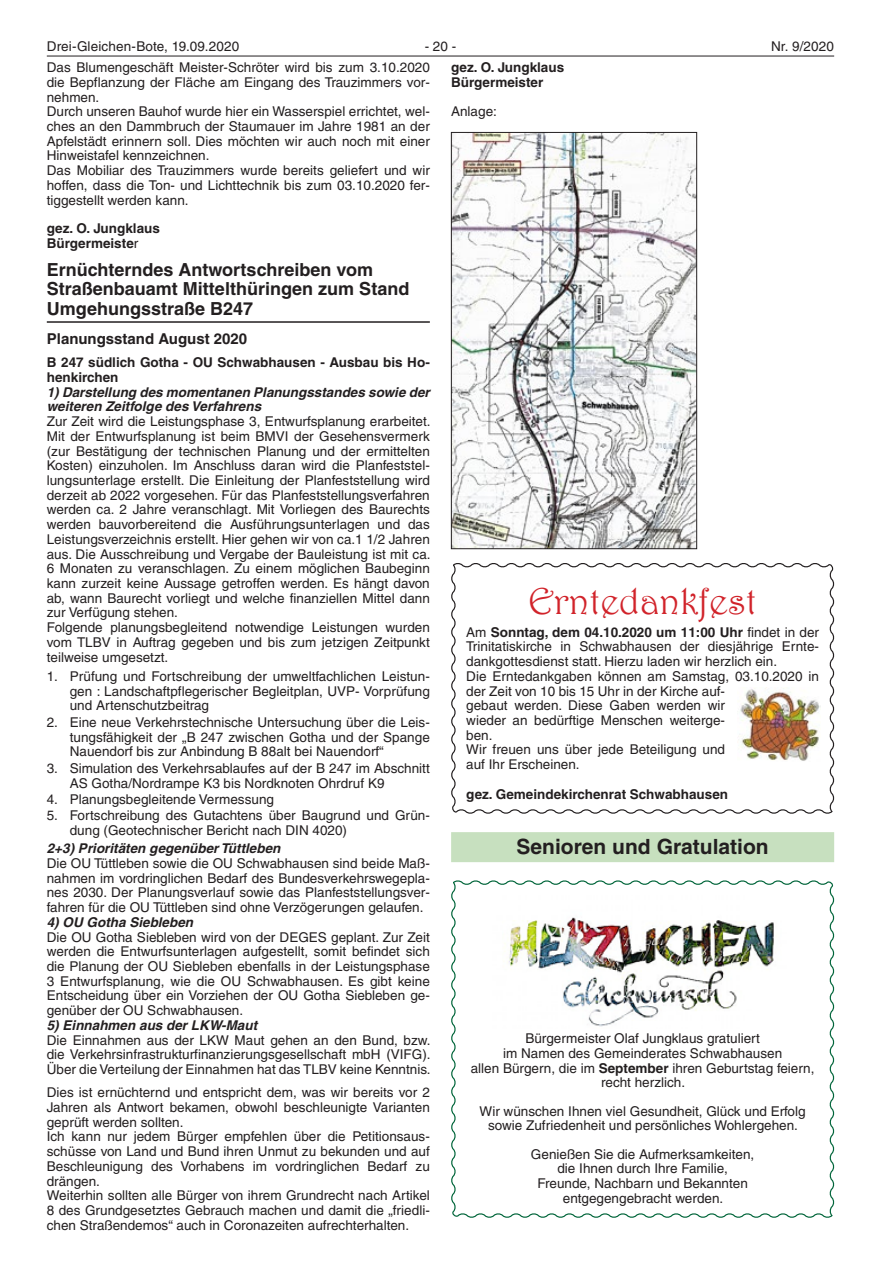
<style>
.page{position:relative;width:881px;height:1263px;background:#fff}
.page>*{position:absolute;margin:0;border:0;box-sizing:border-box;transform-origin:0 0}
.Normalfett{font:37.5px "Harrington";color:#d1232a}
.Rasterbalken{font:700 21px "Helvetica LT";color:#231f20}
.Überschrift_ohne_abs{font:700 18px/19.6px "Helvetica LT";color:#231f20}
.Zwischenüberschrift{font:700 15px "Helvetica LT";color:#231f20}
.t1{font:13.5px/14.7px "Helvetica LT";color:#231f20;text-align:justify}
.t2{font:italic 700 13.5px/14.7px "Helvetica LT";color:#231f20}
.t3{font:700 13.5px/14.7px "Helvetica LT";color:#231f20}
.s1{font-weight:400}
.s2{font-weight:700}
</style>
<div class="page">
<hr style="left:47px;top:56px;width:786px;height:1px;background:#231f20">
<div style="left:451px;top:832px;width:382px;height:30px;background:#c7e0bf"></div>
<img style="left:453px;top:134px;width:241px;height:413px">
<div style="left:451px;top:132px;width:245px;height:417px;border:1px solid #231f20"></div>
<svg style="left:451px;top:563px;width:384px;height:251px"></svg>
<img style="left:737px;top:687px;width:82px;height:74px">
<svg style="left:451px;top:880px;width:384px;height:338px"></svg>
<hr style="left:47px;top:321px;width:382px;height:2px;background:#231f20">
<p class="t1" style="left:47px;top:39px;width:194px">Drei-Gleichen-Bote, 19.09.2020</p>
<p class="t1" style="left:424px;top:39px;width:33px">- 20 -</p>
<p class="t1" style="left:770px;top:39px;width:64px">Nr. 9/2020</p>
<p class="t3" style="left:451px;top:60px;width:115px">gez. O. Jungklaus</p>
<p class="t3" style="left:451px;top:75px;width:94px">Bürgermeister</p>
<p class="t1" style="left:451px;top:104px;width:47px">Anlage:</p>
<p class="t1" style="left:47px;top:60px;width:384px">Das Blumengeschäft Meister-Schröter wird bis zum 3.10.2020 die Bepflanzung der Fläche am Eingang des Trauzimmers vor&shy;nehmen.</p>
<p class="t1" style="left:47px;top:104px;width:384px">Durch unseren Bauhof wurde hier ein Wasserspiel errichtet, wel&shy;ches an den Dammbruch der Staumauer im Jahre 1981 an der Apfelstädt erinnern soll. Dies möchten wir auch noch mit einer Hinweistafel kennzeichnen.</p>
<p class="t1" style="left:47px;top:163px;width:384px">Das Mobiliar des Trauzimmers wurde bereits geliefert und wir hoffen, dass die Ton- und Lichttechnik bis zum 03.10.2020 fer&shy;tiggestellt werden kann.</p>
<p class="t3" style="left:47px;top:220px;width:115px">gez. O. Jungklaus</p>
<p class="t3" style="left:47px;top:235px;width:93px">Bürgermeiste<span class="s1">r</span></p>
<p class="Überschrift_ohne_abs" style="left:47px;top:259px;width:364px">Ernüchterndes Antwortschreiben vom<br>Straßenbauamt Mittelthüringen zum Stand<br>Umgehungsstraße B247</p>
<p class="Zwischenüberschrift" style="left:47px;top:330px;width:202px">Planungsstand August 2020</p>
<p class="t3" style="left:47px;top:355px;width:384px">B 247 südlich Gotha - OU Schwabhausen - Ausbau bis Ho&shy;henkirchen</p>
<p class="t2" style="left:47px;top:384px;width:384px">1) Darstellung des momentanen Planungsstandes sowie der weiteren Zeitfolge des Verfahrens</p>
<p class="t1" style="left:47px;top:414px;width:385px">Zur Zeit wird die Leistungsphase 3, Entwurfsplanung erarbeitet.<br>Mit der Entwurfsplanung ist beim BMVI der Gesehensvermerk (zur Bestätigung der technischen Planung und der ermittelten Kosten) einzuholen. Im Anschluss daran wird die Planfeststel&shy;lungsunterlage erstellt. Die Einleitung der Planfeststellung wird derzeit ab 2022 vorgesehen. Für das Planfeststellungsverfahren werden ca. 2 Jahre veranschlagt. Mit Vorliegen des Baurechts werden bauvorbereitend die Ausführungsunterlagen und das Leistungsverzeichnis erstellt. Hier gehen wir von ca.1 1/2 Jahren aus. Die Ausschreibung und Vergabe der Bauleistung ist mit ca.<br>6 Monaten zu veranschlagen. Zu einem möglichen Baubeginn kann zurzeit keine Aussage getroffen werden. Es hängt davon ab, wann Baurecht vorliegt und welche finanziellen Mittel dann zur Verfügung stehen.</p>
<p class="t1" style="left:47px;top:620px;width:384px">Folgende planungsbegleitend notwendige Leistungen wurden vom TLBV in Auftrag gegeben und bis zum jetzigen Zeitpunkt teilweise umgesetzt.</p>
<p class="t1" style="left:47px;top:669px;width:13px">1.</p>
<p class="t1" style="left:70px;top:669px;width:361px">Prüfung und Fortschreibung der umweltfachlichen Leistun&shy;gen : Landschaftpflegerischer Begleitplan, UVP- Vorprüfung und Artenschutzbeitrag</p>
<p class="t1" style="left:47px;top:715px;width:13px">2.</p>
<p class="t1" style="left:70px;top:715px;width:361px">Eine neue Verkehrstechnische Untersuchung über die Leis&shy;tungsfähigkeit der „B 247 zwischen Gotha und der Spange Nauendorf bis zur Anbindung B 88alt bei Nauendorf“</p>
<p class="t1" style="left:47px;top:761px;width:13px">3.</p>
<p class="t1" style="left:70px;top:761px;width:361px">Simulation des Verkehrsablaufes auf der B 247 im Abschnitt<br>AS Gotha/Nordrampe K3 bis Nordknoten Ohrdruf K9</p>
<p class="t1" style="left:47px;top:792px;width:13px">4.</p>
<p class="t1" style="left:70px;top:792px;width:206px">Planungsbegleitende Vermessung</p>
<p class="t1" style="left:47px;top:808px;width:13px">5.</p>
<p class="t1" style="left:70px;top:808px;width:361px">Fortschreibung des Gutachtens über Baugrund und Grün&shy;dung (Geotechnischer Bericht nach DIN 4020)</p>
<p class="t2" style="left:47px;top:841px;width:235px">2+3) Prioritäten gegenüber Tüttleben</p>
<p class="t1" style="left:47px;top:856px;width:384px">Die OU Tüttleben sowie die OU Schwabhausen sind beide Maß&shy;nahmen im vordringlichen Bedarf des Bundesverkehrswegepla&shy;nes 2030. Der Planungsverlauf sowie das Planfeststellungsver&shy;fahren für die OU Tüttleben sind ohne Verzögerungen gelaufen.</p>
<p class="t2" style="left:47px;top:914px;width:148px">4) OU Gotha Siebleben</p>
<p class="t1" style="left:47px;top:929px;width:384px">Die OU Gotha Siebleben wird von der DEGES geplant. Zur Zeit werden die Entwurfsunterlagen aufgestellt, somit befindet sich die Planung der OU Siebleben ebenfalls in der Leistungsphase 3 Entwurfsplanung, wie die OU Schwabhausen. Es gibt keine Entscheidung über ein Vorziehen der OU Gotha Siebleben ge&shy;genüber der OU Schwabhausen.</p>
<p class="t2" style="left:47px;top:1017px;width:212px">5) Einnahmen aus der LKW-Maut</p>
<p class="t1" style="left:47px;top:1032px;width:385px">Die Einnahmen aus der LKW Maut gehen an den Bund, bzw. die Verkehrsinfrastrukturfinanzierungsgesellschaft mbH (VIFG).<br>Über die Verteilung der Einnahmen hat das TLBV keine Kenntnis.</p>
<p class="t1" style="left:47px;top:1085px;width:384px">Dies ist ernüchternd und entspricht dem, was wir bereits vor 2<br>Jahren als Antwort bekamen, obwohl beschleunigte Varianten geprüft werden sollten.</p>
<p class="t1" style="left:47px;top:1129px;width:384px">Ich kann nur jedem Bürger empfehlen über die Petitionsaus&shy;schüsse von Land und Bund ihren Unmut zu bekunden und auf Beschleunigung des Vorhabens im vordringlichen Bedarf zu drängen.</p>
<p class="t1" style="left:47px;top:1188px;width:384px">Weiterhin sollten alle Bürger von ihrem Grundrecht nach Artikel 8 des Grundgesetztes Gebrauch machen und damit die „friedli&shy;chen Straßendemos“ auch in Coronazeiten aufrechterhalten.</p>
<p class="Normalfett" style="left:528px;top:578px;width:230px">Erntedankfest</p>
<p class="t1" style="left:466px;top:625px;width:354px">Am <span class="s2">Sonntag, dem 04.10.2020 um 11:00 Uhr</span> findet in der Trinitatiskirche in Schwabhausen der diesjährige Ernte&shy;dankgottesdienst statt. Hierzu laden wir herzlich ein.</p>
<p class="t1" style="left:466px;top:669px;width:354px;text-align:left">Die Erntedankgaben können am Samstag, 03.10.2020 in der Zeit von 10 bis 15 Uhr in der Kirche auf-<br>gebaut werden. Diese Gaben werden wir<br>wieder an bedürftige Menschen weiterge-<br>ben.</p>
<p class="t1" style="left:466px;top:742px;width:260px">Wir freuen uns über jede Beteiligung und auf Ihr Erscheinen.</p>
<p class="t3" style="left:466px;top:786px;width:263px">gez. Gemeindekirchenrat Schwabhausen</p>
<p class="Rasterbalken" style="left:516px;top:833px;width:254px">Senioren und Gratulation</p>
<p class="t1" style="left:525px;top:1031px;width:236px">Bürgermeister Olaf Jungklaus gratuliert</p>
<p class="t1" style="left:503px;top:1046px;width:280px">im Namen des Gemeinderates Schwabhausen</p>
<p class="t1" style="left:470px;top:1060px;width:345px">allen Bürgern, die im <span class="s2">September</span> ihren Geburtstag feiern,</p>
<p class="t1" style="left:600px;top:1075px;width:86px">recht herzlich.</p>
<p class="t1" style="left:479px;top:1103px;width:327px">Wir wünschen Ihnen viel Gesundheit, Glück und Erfolg</p>
<p class="t1" style="left:488px;top:1118px;width:311px">sowie Zufriedenheit und persönliches Wohlergehen.</p>
<p class="t1" style="left:530px;top:1146px;width:225px">Genießen Sie die Aufmerksamkeiten,</p>
<p class="t1" style="left:557px;top:1161px;width:172px">die Ihnen durch Ihre Familie,</p>
<p class="t1" style="left:537px;top:1176px;width:212px">Freunde, Nachbarn und Bekannten</p>
<p class="t1" style="left:562px;top:1190px;width:162px">entgegengebracht werden.</p>
</div>
